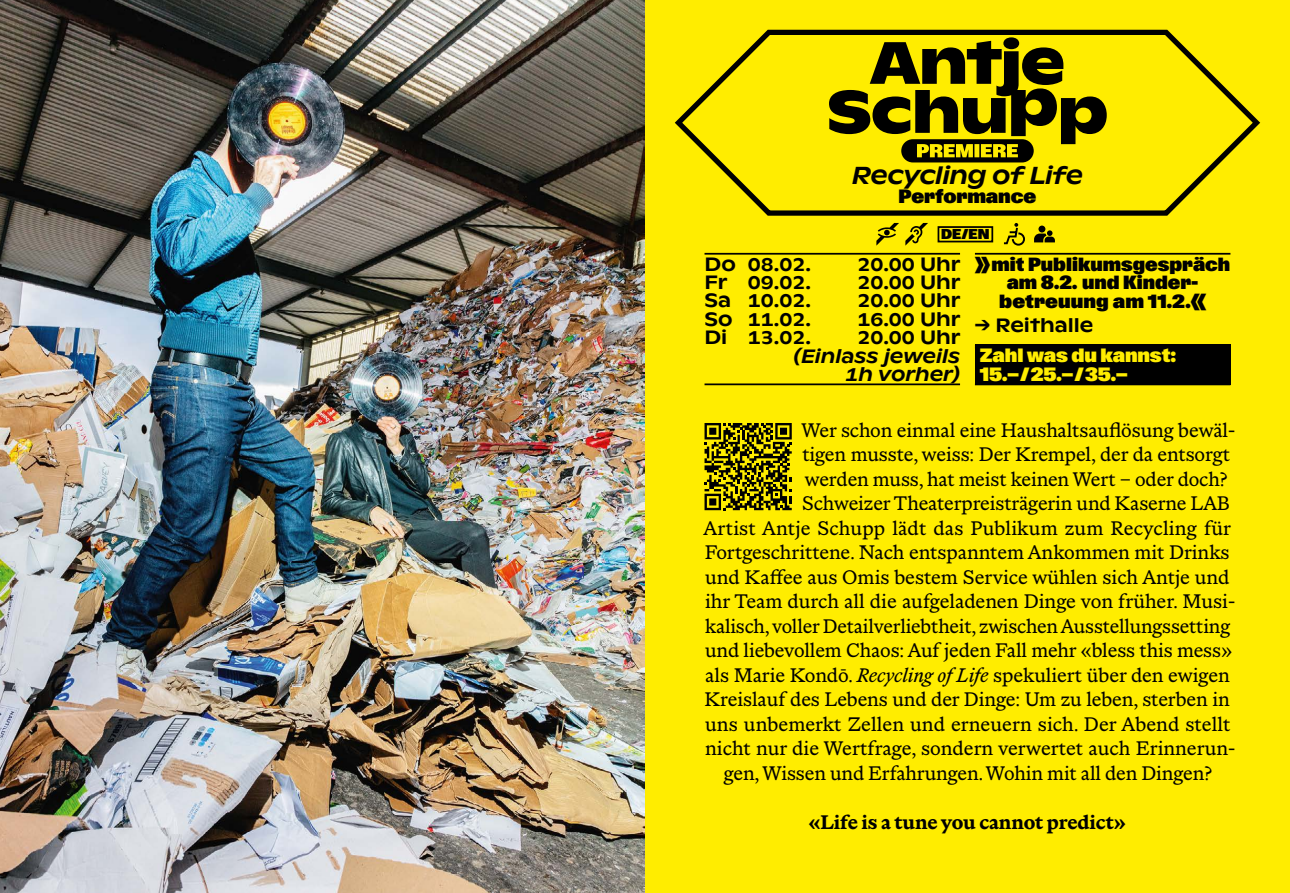
<style>
.page{position:relative;width:1290px;height:893px;background:#ffed00}
.page>*{position:absolute;margin:0;border:0;box-sizing:border-box;transform-origin:0 0}
.t1{font:700 59.5px/49px "ABC Ginto Nord";letter-spacing:-.02em;color:#000;text-align:center}
.t2{font:italic 500 24.5px "ABC Ginto Nord";letter-spacing:-.02em;color:#000}
.t3{font:21px "ABC Marist";letter-spacing:-.005em;color:#000}
.t4{font:700 21px "ABC Marist";letter-spacing:-.005em;color:#000}
.t5{font:500 19.25px "ABC Ginto Nord";color:#000}
.t6{font:19.25px/18.4px "ABC Gravity";letter-spacing:-.005em;color:#ffed00}
.t7{font:italic 500 19.25px/18.4px "ABC Ginto Nord";color:#000;text-align:right}
.t8{font:19.25px "ABC Gravity Variable";letter-spacing:-.005em;color:#000}
.t9{font:19.07px/18.4px "ABC Gravity";color:#000;text-align:center}
.t10{font:14.35px "ABC Gravity";color:#000}
.s1{font-size:19.25px}
.s2{font-style:italic}
</style>
<div class="page">
<img style="left:0;top:0;width:645px;height:893px">
<hr style="left:704px;top:383px;width:256px;height:2px;background:#000">
<hr style="left:704px;top:253px;width:256px;height:2px;background:#000">
<hr style="left:975px;top:253px;width:255px;height:2px;background:#000">
<div style="left:975px;top:345px;width:255px;height:40px;background:#000"></div>
<div style="left:676px;top:30px;width:583px;height:186px;border:5px solid #000;border-radius:90px"></div>
<div style="left:901px;top:139px;width:133px;height:23px;background:#000;border-radius:12px"></div>
<svg style="left:917px;top:144px;width:101px;height:13px"></svg>
<svg style="left:704px;top:423px;width:88px;height:87px"></svg>
<svg style="left:1034px;top:230px;width:21px;height:12px"></svg>
<div style="left:1038px;top:226px;width:7px;height:7px;background:#000;border-radius:50%"></div>
<svg style="left:1003px;top:223px;width:22px;height:23px"></svg>
<div style="left:937px;top:226px;width:56px;height:16px;border:2px solid #000"></div>
<svg style="left:876px;top:223px;width:23px;height:23px"></svg>
<svg style="left:905px;top:223px;width:23px;height:23px"></svg>
<h1 class="t1" style="left:826px;top:37px;width:283px">Antje<br>Schupp</h1>
<p class="t2" style="left:852px;top:160px;width:233px">Recycling of Life</p>
<p class="t8" style="left:898px;top:186px;width:139px">Performance</p>
<p class="t10" style="left:941px;top:226px;width:50px">DE/EN</p>
<p class="t5" style="left:704px;top:252px;width:108px">Do 08.02.</p>
<p class="t5" style="left:857px;top:252px;width:105px">20.00 Uhr</p>
<p class="t5" style="left:704px;top:270px;width:108px">Fr 09.02.</p>
<p class="t5" style="left:857px;top:270px;width:105px">20.00 Uhr</p>
<p class="t5" style="left:704px;top:289px;width:108px">Sa 10.02.</p>
<p class="t5" style="left:857px;top:289px;width:105px">20.00 Uhr</p>
<p class="t5" style="left:704px;top:307px;width:108px">So 11.02.</p>
<p class="t5" style="left:857px;top:307px;width:105px">16.00 Uhr</p>
<p class="t5" style="left:704px;top:325px;width:108px">Di 13.02.</p>
<p class="t5" style="left:857px;top:325px;width:105px">20.00 Uhr</p>
<p class="t7" style="left:793px;top:347px;width:168px">(Einlass jeweils<br>1h vorher)</p>
<p class="t9" style="left:975px;top:256px;width:256px">》 mit Publikumsgespräch am 8.2. und Kinder&shy;betreuung am 11.2.<span class="s1">《</span></p>
<p class="t5" style="left:975px;top:314px;width:120px">→ Reithalle</p>
<p class="t6" style="left:980px;top:347px;width:198px">Zahl was du kannst:<br>15.— / 25.— / 35.—</p>
<p class="t3" style="left:801px;top:418px;width:436px">Wer schon einmal eine Haushaltsauflösung bewäl-</p>
<p class="t3" style="left:802px;top:442px;width:429px">tigen musste, weiss: Der Krempel, der da entsorgt</p>
<p class="t3" style="left:805px;top:467px;width:424px">werden muss, hat meist keinen Wert – oder doch?</p>
<p class="t3" style="left:802px;top:491px;width:429px">Schweizer Theaterpreisträgerin und Kaserne LAB</p>
<p class="t3" style="left:703px;top:516px;width:529px">Artist Antje Schupp lädt das Publikum zum Recycling für</p>
<p class="t3" style="left:705px;top:540px;width:526px">Fortgeschrittene. Nach entspanntem Ankommen mit Drinks</p>
<p class="t3" style="left:705px;top:565px;width:526px">und Kaffee aus Omis bestem Service wühlen sich Antje und</p>
<p class="t3" style="left:705px;top:589px;width:532px">ihr Team durch all die aufgeladenen Dinge von früher. Musi-</p>
<p class="t3" style="left:705px;top:614px;width:527px">kalisch, voller Detailverliebtheit, zwischen Ausstellungssetting</p>
<p class="t3" style="left:705px;top:638px;width:529px">und liebevollem Chaos: Auf jeden Fall mehr «bless this mess»</p>
<p class="t3" style="left:705px;top:663px;width:526px">als Marie Kondō. <span class="s2">Recycling of Life</span> spekuliert über den ewigen</p>
<p class="t3" style="left:705px;top:687px;width:527px">Kreislauf des Lebens und der Dinge: Um zu leben, sterben in</p>
<p class="t3" style="left:705px;top:712px;width:527px">uns unbemerkt Zellen und erneuern sich. Der Abend stellt</p>
<p class="t3" style="left:705px;top:736px;width:532px">nicht nur die Wertfrage, sondern verwertet auch Erinnerun-</p>
<p class="t3" style="left:724px;top:761px;width:490px">gen, Wissen und Erfahrungen. Wohin mit all den Dingen?</p>
<p class="t4" style="left:808px;top:810px;width:319px">«Life is a tune you cannot predict»</p>
</div>
